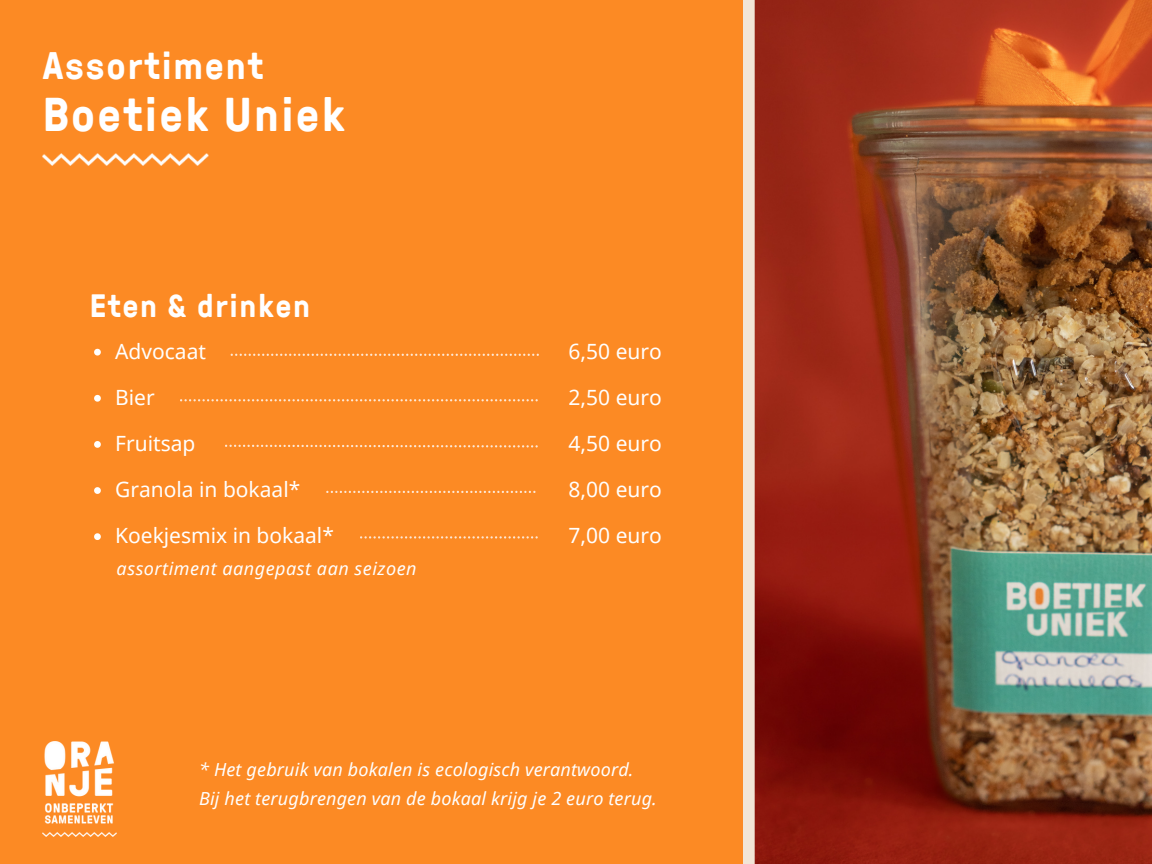
<style>
.page{position:relative;width:1152px;height:864px;background:#fc8a24}
.page>*{position:absolute;margin:0;border:0;box-sizing:border-box;transform-origin:0 0}
.t1{font:700 47.25px "GT Pressura";letter-spacing:.05em;color:#fff}
.t2{font:700 38.25px "GT Pressura";letter-spacing:.05em;color:#fff}
.t3{font:700 32.25px "GT Pressura";letter-spacing:.05em;color:#fff}
.t4{font:21px "Noto Sans";color:#fff}
.t5{font:italic 18px "Noto Sans";letter-spacing:.01em;color:#fff}
.t6{font:italic 18px "Noto Sans";letter-spacing:.03em;color:#fff}
</style>
<div class="page">
<img style="left:43px;top:741px;width:73px;height:96px">
<img style="left:43px;top:153px;width:165px;height:13px">
<svg style="left:231px;top:354px;width:308px;height:2px"></svg>
<svg style="left:180px;top:399px;width:358px;height:2px"></svg>
<svg style="left:225px;top:445px;width:313px;height:3px"></svg>
<svg style="left:326px;top:491px;width:210px;height:2px"></svg>
<svg style="left:360px;top:536px;width:178px;height:3px"></svg>
<img style="left:743px;top:0;width:409px;height:864px">
<svg style="left:94px;top:349px;width:7px;height:7px"></svg>
<svg style="left:94px;top:395px;width:7px;height:7px"></svg>
<svg style="left:94px;top:441px;width:7px;height:7px"></svg>
<svg style="left:94px;top:487px;width:7px;height:7px"></svg>
<svg style="left:94px;top:533px;width:7px;height:7px"></svg>
<p class="t2" style="left:43px;top:38px;width:222px">Assortiment</p>
<p class="t1" style="left:43px;top:80px;width:304px">Boetiek Uniek</p>
<p class="t3" style="left:90px;top:282px;width:222px">Eten &amp; drinken</p>
<p class="t4" style="left:115px;top:336px;width:92px">Advocaat</p>
<p class="t4" style="left:115px;top:383px;width:41px">Bier</p>
<p class="t4" style="left:115px;top:429px;width:82px">Fruitsap</p>
<p class="t4" style="left:115px;top:475px;width:187px">Granola in bokaal*</p>
<p class="t4" style="left:115px;top:521px;width:220px">Koekjesmix in bokaal*</p>
<p class="t6" style="left:117px;top:555px;width:302px">assortiment aangepast aan seizoen</p>
<p class="t4" style="left:569px;top:336px;width:95px">6,50 euro</p>
<p class="t4" style="left:569px;top:383px;width:95px">2,50 euro</p>
<p class="t4" style="left:569px;top:429px;width:95px">4,50 euro</p>
<p class="t4" style="left:569px;top:475px;width:95px">8,00 euro</p>
<p class="t4" style="left:569px;top:521px;width:95px">7,00 euro</p>
<p class="t5" style="left:199px;top:757px;width:436px">* Het gebruik van bokalen is ecologisch verantwoord.</p>
<p class="t5" style="left:199px;top:786px;width:459px">Bij het terugbrengen van de bokaal krijg je 2 euro terug.</p>
</div>
